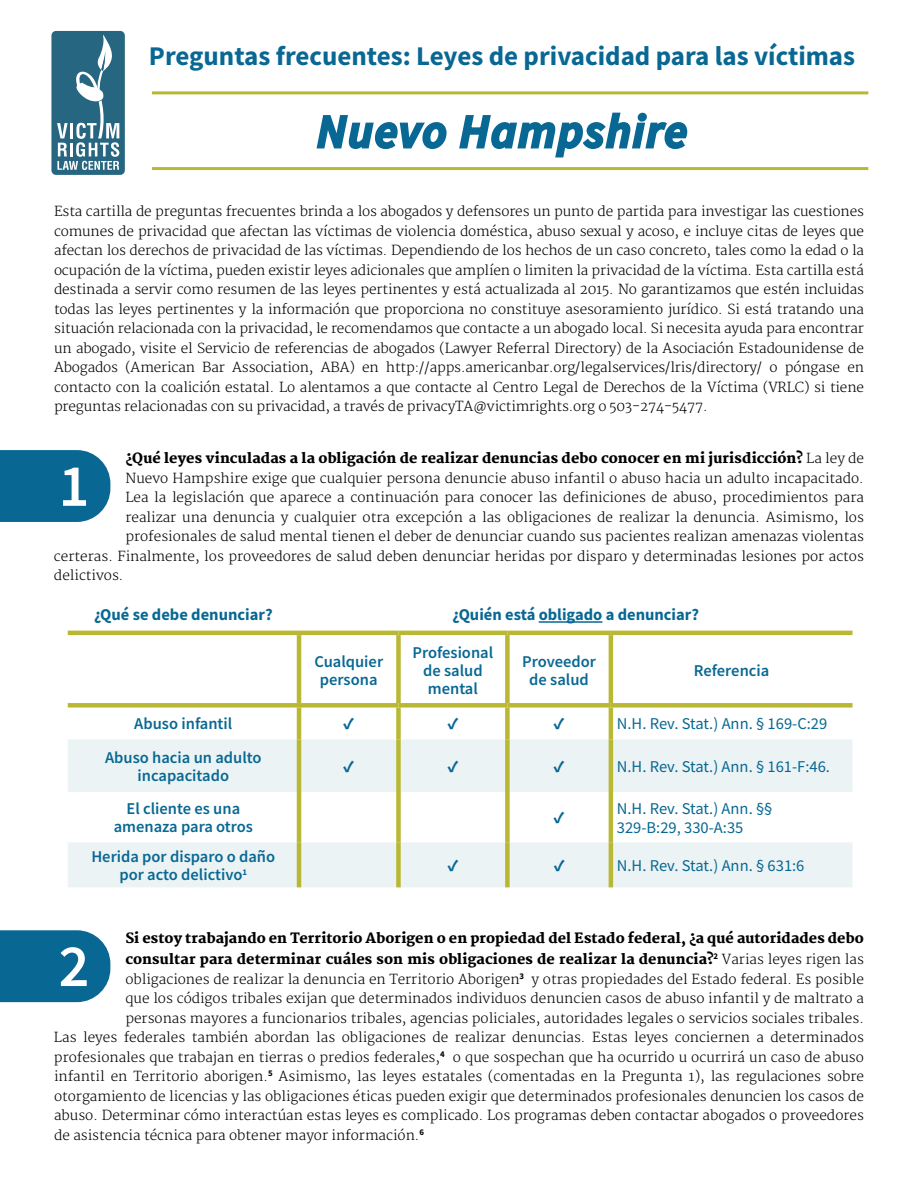
<style>
.page{position:relative;width:918px;height:1188px;background:#fff}
.page>*{position:absolute;margin:0;border:0;box-sizing:border-box;transform-origin:0 0}
.t1{font:italic 600 46.5px "Source Sans Pro";letter-spacing:.04em;color:#086893}
.t2{font:700 27px "Source Sans Pro";color:#086893}
.t3{font:600 16.5px/18px "Source Sans Pro";color:#086893;text-align:center}
.t4{font:16.5px/19.5px "Source Sans Pro";color:#086893}
.t5{font:700 16.5px "Source Sans Pro";color:#086893}
.t6{font:900 16.5px "Source Sans Pro";color:#086893}
.t7{font:800 13.8px/21px "Merriweather";letter-spacing:.01em;color:#000}
.t8{font:300 13.5px/19.5px "Merriweather";color:#000;text-align:justify}
.s1{font-weight:300;font-size:13.5px}
</style>
<div class="page">
<svg style="left:0;top:450px;width:110px;height:72px;background:#23789e"></svg>
<svg style="left:68px;top:740px;width:784px;height:147px;fill:#ecf3f5"></svg>
<hr style="left:68px;top:631px;width:231px;height:4px;background:#b9b834">
<hr style="left:299px;top:631px;width:99px;height:4px;background:#b9b834">
<hr style="left:398px;top:631px;width:109px;height:4px;background:#b9b834">
<hr style="left:507px;top:631px;width:104px;height:4px;background:#b9b834">
<hr style="left:611px;top:631px;width:242px;height:4px;background:#b9b834">
<hr style="left:297px;top:635px;width:4px;height:68px;background:#b9b834">
<hr style="left:297px;top:708px;width:4px;height:32px;background:#b9b834">
<hr style="left:297px;top:740px;width:4px;height:52px;background:#b9b834">
<hr style="left:297px;top:792px;width:4px;height:50px;background:#b9b834">
<hr style="left:297px;top:842px;width:4px;height:45px;background:#b9b834">
<div style="left:68px;top:703px;width:231px;height:5px;background:#b9b834"></div>
<div style="left:299px;top:703px;width:99px;height:5px;background:#b9b834"></div>
<div style="left:398px;top:703px;width:109px;height:5px;background:#b9b834"></div>
<div style="left:507px;top:703px;width:104px;height:5px;background:#b9b834"></div>
<div style="left:611px;top:703px;width:242px;height:5px;background:#b9b834"></div>
<div style="left:396px;top:635px;width:5px;height:68px;background:#b9b834"></div>
<div style="left:396px;top:708px;width:5px;height:32px;background:#b9b834"></div>
<div style="left:396px;top:740px;width:5px;height:52px;background:#b9b834"></div>
<div style="left:396px;top:792px;width:5px;height:50px;background:#b9b834"></div>
<div style="left:396px;top:842px;width:5px;height:45px;background:#b9b834"></div>
<div style="left:505px;top:635px;width:5px;height:68px;background:#b9b834"></div>
<div style="left:505px;top:708px;width:5px;height:32px;background:#b9b834"></div>
<div style="left:505px;top:740px;width:5px;height:52px;background:#b9b834"></div>
<div style="left:505px;top:792px;width:5px;height:50px;background:#b9b834"></div>
<div style="left:505px;top:842px;width:5px;height:45px;background:#b9b834"></div>
<hr style="left:609px;top:635px;width:4px;height:68px;background:#b9b834">
<hr style="left:609px;top:708px;width:4px;height:32px;background:#b9b834">
<hr style="left:609px;top:740px;width:4px;height:52px;background:#b9b834">
<hr style="left:609px;top:792px;width:4px;height:50px;background:#b9b834">
<hr style="left:609px;top:842px;width:4px;height:45px;background:#b9b834">
<hr style="left:539px;top:621px;width:63px;height:2px;background:#086893">
<hr style="left:152px;top:167px;width:716px;height:3px;background:#b9b834">
<hr style="left:152px;top:91px;width:716px;height:3px;background:#b9b834">
<svg style="left:316px;top:115px;width:131px;height:34px"></svg>
<svg style="left:459px;top:112px;width:229px;height:46px"></svg>
<div style="left:51px;top:31px;width:74px;height:144px;background:#276681;border-radius:5px"></div>
<svg style="left:57px;top:34px;width:62px;height:136px"></svg>
<svg style="left:0;top:930px;width:110px;height:72px;background:#257a9f"></svg>
<p class="t2" style="left:149px;top:38px;width:708px">Preguntas frecuentes: Leyes de privacidad para las víctimas</p>
<p class="t1" style="left:317px;top:101px;width:372px">Nuevo Hampshire</p>
<p class="t8" style="left:54px;top:202px;width:812px">Esta cartilla de preguntas frecuentes brinda a los abogados y defensores un punto de partida para investigar las cuestiones comunes de privacidad que afectan las víctimas de violencia doméstica, abuso sexual y acoso, e incluye citas de leyes que afectan los derechos de privacidad de las víctimas. Dependiendo de los hechos de un caso concreto, tales como la edad o la ocupación de la víctima, pueden existir leyes adicionales que amplíen o limiten la privacidad de la víctima. Esta cartilla está destinada a servir como resumen de las leyes pertinentes y está actualizada al 2015. No garantizamos que estén incluidas todas las leyes pertinentes y la información que proporciona no constituye asesoramiento jurídico. Si está tratando una situación relacionada con la privacidad, le recomendamos que contacte a un abogado local. Si necesita ayuda para encontrar un abogado, visite el Servicio de referencias de abogados (Lawyer Referral Directory) de la Asociación Estadounidense de Abogados (American Bar Association, ABA) en http://apps.americanbar.org/legalservices/lris/directory/ o póngase en contacto con la coalición estatal. Lo alentamos a que contacte al Centro Legal de Derechos de la Víctima (VRLC) si tiene preguntas relacionadas con su privacidad, a través de privacyTA@victimrights.org o 503-274-5477.</p>
<p class="t7" style="left:125px;top:448px;width:740px">¿Qué leyes vinculadas a la obligación de realizar denuncias debo conocer en mi jurisdicción? <span class="s1">La ley de</span></p>
<p class="t8" style="left:125px;top:469px;width:740px">Nuevo Hampshire exige que cualquier persona denuncie abuso infantil o abuso hacia un adulto incapacitado.</p>
<p class="t8" style="left:125px;top:488px;width:740px">Lea la legislación que aparece a continuación para conocer las definiciones de abuso, procedimientos para</p>
<p class="t8" style="left:125px;top:508px;width:740px">realizar una denuncia y cualquier otra excepción a las obligaciones de realizar la denuncia. Asimismo, los</p>
<p class="t8" style="left:125px;top:527px;width:740px">profesionales de salud mental tienen el deber de denunciar cuando sus pacientes realizan amenazas violentas</p>
<p class="t8" style="left:54px;top:547px;width:812px">certeras. Finalmente, los proveedores de salud deben denunciar heridas por disparo y determinadas lesiones por actos</p>
<p class="t8" style="left:54px;top:566px;width:71px">delictivos.</p>
<p class="t5" style="left:94px;top:604px;width:180px">¿Qué se debe denunciar?</p>
<p class="t5" style="left:452px;top:604px;width:248px">¿Quién está obligado a denunciar?</p>
<p class="t3" style="left:314px;top:653px;width:70px">Cualquier persona</p>
<p class="t3" style="left:413px;top:644px;width:82px">Profesional de salud mental</p>
<p class="t3" style="left:522px;top:653px;width:75px">Proveedor de salud</p>
<p class="t3" style="left:694px;top:662px;width:77px">Referencia</p>
<p class="t3" style="left:134px;top:714px;width:100px">Abuso infantil</p>
<p class="t6" style="left:343px;top:712px;width:12px">✓</p>
<p class="t6" style="left:447px;top:712px;width:12px">✓</p>
<p class="t6" style="left:554px;top:712px;width:12px">✓</p>
<p class="t4" style="left:617px;top:713px;width:212px">N.H. Rev. Stat.) Ann. § 169-C:29</p>
<p class="t3" style="left:105px;top:748px;width:158px">Abuso hacia un adulto incapacitado</p>
<p class="t6" style="left:343px;top:755px;width:12px">✓</p>
<p class="t6" style="left:447px;top:755px;width:12px">✓</p>
<p class="t6" style="left:554px;top:755px;width:12px">✓</p>
<p class="t4" style="left:617px;top:757px;width:215px">N.H. Rev. Stat.) Ann. § 161-F:46.</p>
<p class="t3" style="left:114px;top:800px;width:141px">El cliente es una amenaza para otros</p>
<p class="t6" style="left:554px;top:807px;width:12px">✓</p>
<p class="t4" style="left:617px;top:798px;width:157px">N.H. Rev. Stat.) Ann. §§<br>329-B:29, 330-A:35</p>
<p class="t3" style="left:91px;top:848px;width:185px">Herida por disparo o daño por acto delictivo<sup>1</sup></p>
<p class="t6" style="left:447px;top:854px;width:12px">✓</p>
<p class="t6" style="left:554px;top:854px;width:12px">✓</p>
<p class="t4" style="left:617px;top:856px;width:189px">N.H. Rev. Stat.) Ann. § 631:6</p>
<p class="t7" style="left:125px;top:928px;width:740px">Si estoy trabajando en Territorio Aborigen o en propiedad del Estado federal, ¿a qué autoridades debo consultar para determinar cuáles son mis obligaciones de realizar la denuncia?<sup>2</sup> <span class="s1">Varias leyes rigen las</span></p>
<p class="t8" style="left:125px;top:970px;width:740px">obligaciones de realizar la denuncia en Territorio Aborigen<sup>3</sup> y otras propiedades del Estado federal. Es posible</p>
<p class="t8" style="left:125px;top:989px;width:740px">que los códigos tribales exijan que determinados individuos denuncien casos de abuso infantil y de maltrato a</p>
<p class="t8" style="left:125px;top:1009px;width:740px">personas mayores a funcionarios tribales, agencias policiales, autoridades legales o servicios sociales tribales.</p>
<p class="t8" style="left:54px;top:1028px;width:812px">Las leyes federales también abordan las obligaciones de realizar denuncias. Estas leyes conciernen a determinados</p>
<p class="t8" style="left:54px;top:1048px;width:812px">profesionales que trabajan en tierras o predios federales,<sup>4</sup> o que sospechan que ha ocurrido u ocurrirá un caso de abuso</p>
<p class="t8" style="left:54px;top:1067px;width:812px">infantil en Territorio aborigen.<sup>5</sup> Asimismo, las leyes estatales (comentadas en la Pregunta 1), las regulaciones sobre</p>
<p class="t8" style="left:54px;top:1087px;width:812px">otorgamiento de licencias y las obligaciones éticas pueden exigir que determinados profesionales denuncien los casos de</p>
<p class="t8" style="left:54px;top:1106px;width:812px">abuso. Determinar cómo interactúan estas leyes es complicado. Los programas deben contactar abogados o proveedores</p>
<p class="t8" style="left:54px;top:1126px;width:372px">de asistencia técnica para obtener mayor información.<sup>6</sup></p>
</div>
